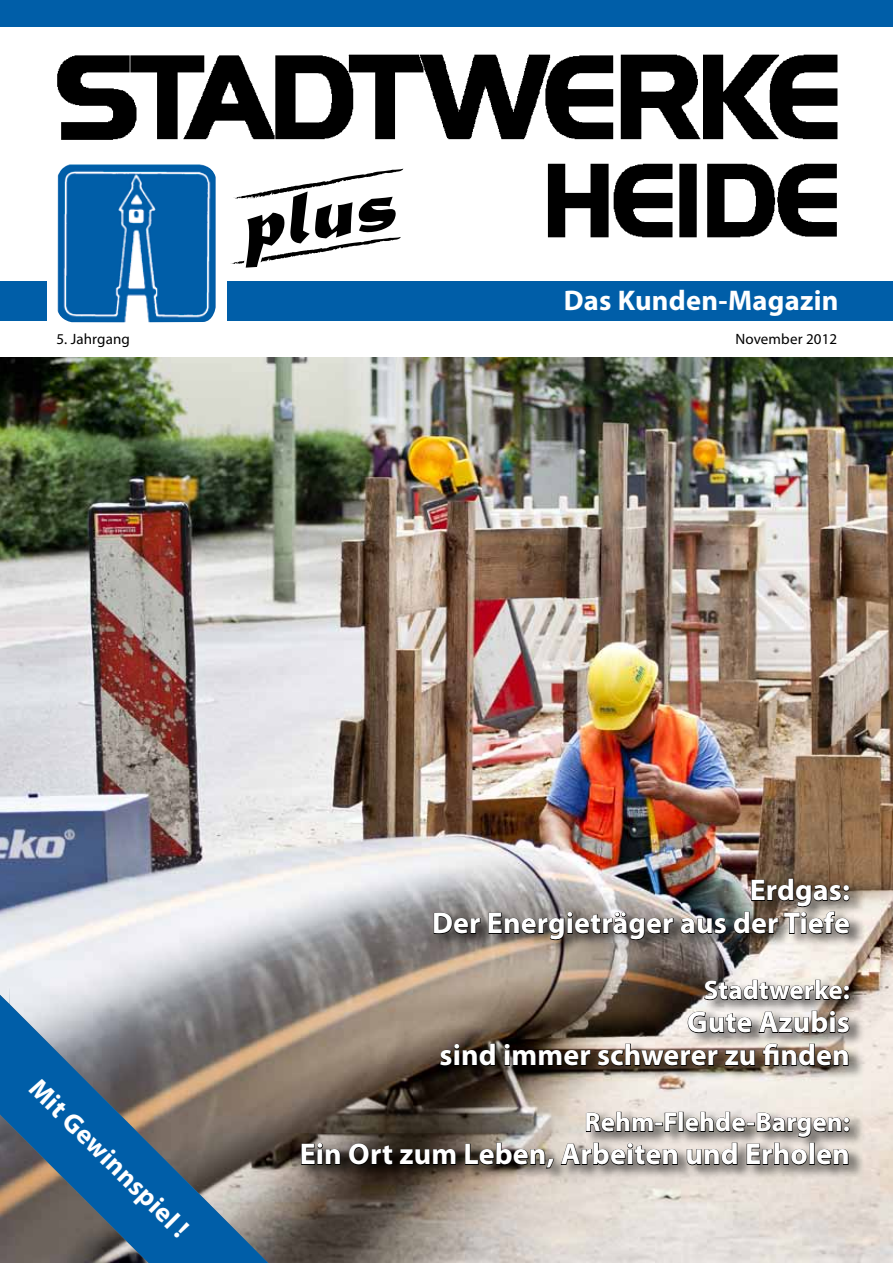
<style>
.page{position:relative;width:893px;height:1263px;background:#fff}
.page>*{position:absolute;margin:0;border:0;box-sizing:border-box;transform-origin:0 0}
.t1{font:700 30px/33px "Myriad Pro";letter-spacing:.005em;color:#fff;text-align:right}
.t2{font:700 28.5px "Myriad Pro";letter-spacing:.01em;color:#fff}
.t3{font:700 27px "Myriad Pro";letter-spacing:.005em;color:#fff}
.t4{font:15px "Myriad Pro";letter-spacing:.01em;color:#000}
</style>
<div class="page">
<svg style="left:230px;top:169px;width:173px;height:99px"></svg>
<div style="left:227px;top:282px;width:666px;height:39px;background:#005ea8"></div>
<img style="left:57px;top:54px;width:781px;height:86px">
<img style="left:547px;top:163px;width:290px;height:75px">
<div style="left:0;top:282px;width:47px;height:39px;background:#005ea8"></div>
<div style="left:0;top:0;width:893px;height:26px;background:#005ea8"></div>
<img style="left:0;top:357px;width:893px;height:906px">
<img style="left:58px;top:164px;width:158px;height:158px">
<svg style="left:0;top:987px;width:268px;height:276px"></svg>
<div style="left:299px;top:874px;width:566px;height:307px;background:#000;opacity:.51"></div>
<svg style="left:434px;top:912px;width:46px;height:22px"></svg>
<svg style="left:488px;top:912px;width:186px;height:28px"></svg>
<svg style="left:680px;top:918px;width:46px;height:16px"></svg>
<img style="left:734px;top:879px;width:115px;height:55px">
<svg style="left:704px;top:980px;width:145px;height:23px"></svg>
<svg style="left:688px;top:1011px;width:64px;height:22px"></svg>
<svg style="left:759px;top:1011px;width:90px;height:22px"></svg>
<svg style="left:440px;top:1044px;width:55px;height:22px"></svg>
<svg style="left:504px;top:1044px;width:87px;height:22px"></svg>
<svg style="left:597px;top:1044px;width:121px;height:25px"></svg>
<svg style="left:725px;top:1050px;width:30px;height:16px"></svg>
<svg style="left:763px;top:1043px;width:85px;height:23px"></svg>
<svg style="left:586px;top:1112px;width:91px;height:20px"></svg>
<svg style="left:685px;top:1112px;width:164px;height:25px"></svg>
<svg style="left:301px;top:1143px;width:39px;height:22px"></svg>
<svg style="left:349px;top:1143px;width:44px;height:22px"></svg>
<svg style="left:400px;top:1149px;width:56px;height:16px"></svg>
<svg style="left:465px;top:1143px;width:89px;height:25px"></svg>
<svg style="left:561px;top:1143px;width:117px;height:22px"></svg>
<svg style="left:687px;top:1143px;width:50px;height:22px"></svg>
<svg style="left:747px;top:1143px;width:60px;height:22px"></svg>
<div style="left:809px;top:1143px;width:5px;height:22px;border:1px solid #000"></div>
<svg style="left:817px;top:1149px;width:31px;height:16px"></svg>
<p class="t2" style="left:564px;top:282px;width:276px">Das Kunden-Magazin</p>
<p class="t4" style="left:56px;top:329px;width:75px">5. Jahrgang</p>
<p class="t4" style="left:735px;top:329px;width:103px">November 2012</p>
<p class="t1" style="left:432px;top:873px;width:419px">Erdgas:<br>Der Energieträger aus der Tiefe</p>
<p class="t3" style="left:47px;top:1071px;width:213px;rotate:45deg">Mit Gewinnspiel !</p>
<p class="t3" style="left:704px;top:973px;width:148px">Stadtwerke:</p>
<p class="t1" style="left:440px;top:1005px;width:412px">Gute Azubis<br>sind immer schwerer zu finden</p>
<p class="t3" style="left:585px;top:1105px;width:267px">Rehm-Flehde-Bargen:</p>
<p class="t1" style="left:300px;top:1137px;width:552px">Ein Ort zum Leben, Arbeiten und Erholen</p>
</div>
